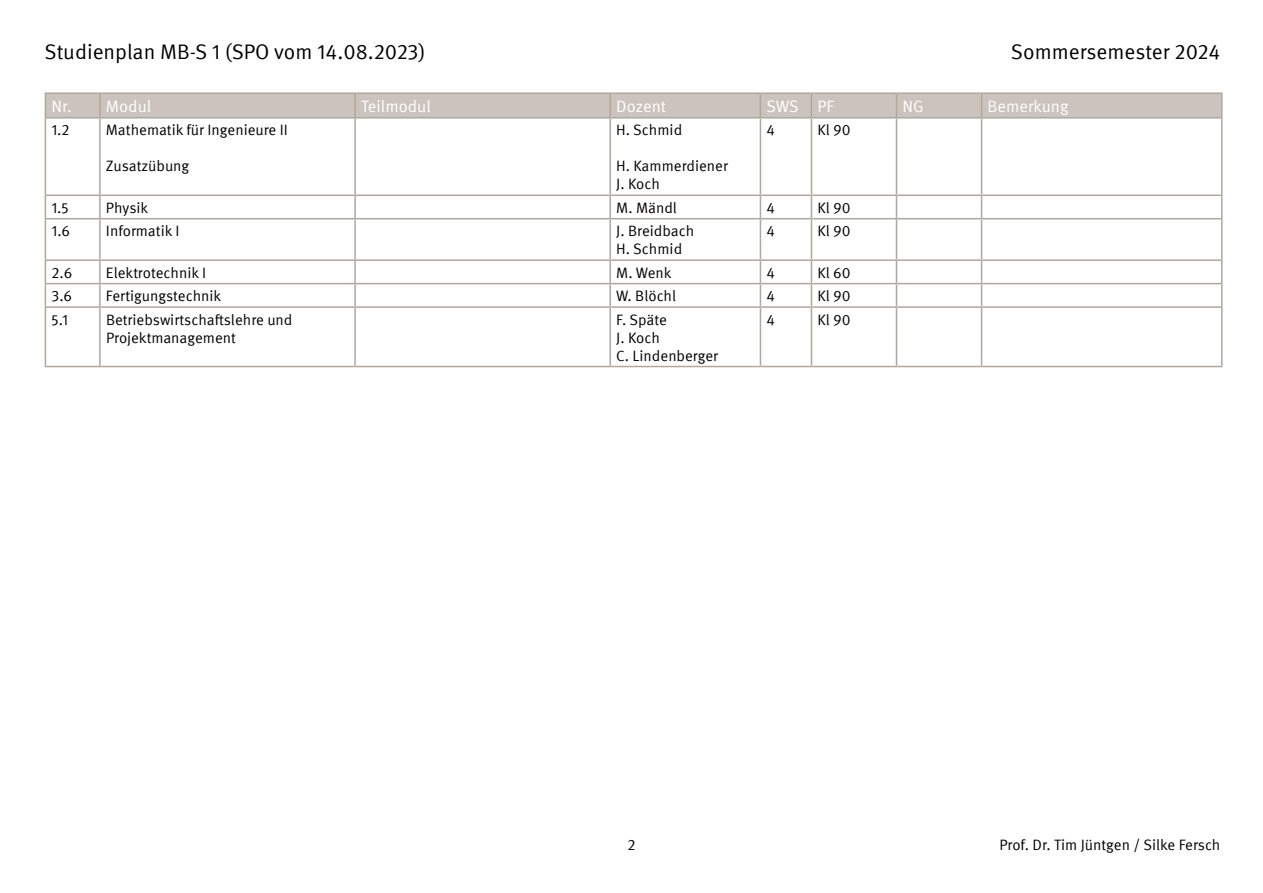
<style>
.page{position:relative;width:1263px;height:893px;background:#fff}
.page>*{position:absolute;margin:0;border:0;box-sizing:border-box;transform-origin:0 0}
.t1{font:21px "Meta OT";color:#000}
.t2{font:16.5px "Meta OT";color:#fff}
.t3{font:15px/18px "Meta OT";color:#000}
</style>
<div class="page">
<hr style="left:45px;top:92px;width:55px;height:2px;background:#b0a79d">
<hr style="left:100px;top:92px;width:255px;height:2px;background:#b0a79d">
<hr style="left:355px;top:92px;width:255px;height:2px;background:#b0a79d">
<hr style="left:610px;top:92px;width:150px;height:2px;background:#b0a79d">
<hr style="left:760px;top:92px;width:51px;height:2px;background:#b0a79d">
<hr style="left:811px;top:92px;width:85px;height:2px;background:#b0a79d">
<hr style="left:896px;top:92px;width:85px;height:2px;background:#b0a79d">
<hr style="left:981px;top:92px;width:241px;height:2px;background:#b0a79d">
<div style="left:45px;top:93px;width:1177px;height:24px;background:#cbc4be"></div>
<hr style="left:45px;top:117px;width:55px;height:2px;background:#b0a79d">
<hr style="left:100px;top:117px;width:255px;height:2px;background:#b0a79d">
<hr style="left:99px;top:119px;width:2px;height:76px;background:#b0a79d">
<hr style="left:355px;top:117px;width:255px;height:2px;background:#b0a79d">
<hr style="left:354px;top:119px;width:2px;height:76px;background:#b0a79d">
<hr style="left:610px;top:117px;width:150px;height:2px;background:#b0a79d">
<hr style="left:609px;top:119px;width:2px;height:76px;background:#b0a79d">
<hr style="left:760px;top:117px;width:51px;height:2px;background:#b0a79d">
<hr style="left:760px;top:119px;width:1px;height:76px;background:#b0a79d">
<hr style="left:811px;top:117px;width:85px;height:2px;background:#b0a79d">
<hr style="left:811px;top:119px;width:1px;height:76px;background:#b0a79d">
<hr style="left:896px;top:117px;width:85px;height:2px;background:#b0a79d">
<hr style="left:896px;top:119px;width:1px;height:76px;background:#b0a79d">
<hr style="left:981px;top:117px;width:241px;height:2px;background:#b0a79d">
<hr style="left:981px;top:119px;width:1px;height:76px;background:#b0a79d">
<hr style="left:45px;top:195px;width:55px;height:1px;background:#b0a79d">
<hr style="left:100px;top:195px;width:255px;height:1px;background:#b0a79d">
<hr style="left:99px;top:196px;width:2px;height:22px;background:#b0a79d">
<hr style="left:355px;top:195px;width:255px;height:1px;background:#b0a79d">
<hr style="left:354px;top:196px;width:2px;height:22px;background:#b0a79d">
<hr style="left:610px;top:195px;width:150px;height:1px;background:#b0a79d">
<hr style="left:609px;top:196px;width:2px;height:22px;background:#b0a79d">
<hr style="left:760px;top:195px;width:51px;height:1px;background:#b0a79d">
<svg style="left:760px;top:196px;width:1px;height:22px"></svg>
<hr style="left:811px;top:195px;width:85px;height:1px;background:#b0a79d">
<svg style="left:811px;top:196px;width:1px;height:22px"></svg>
<hr style="left:896px;top:195px;width:85px;height:1px;background:#b0a79d">
<svg style="left:896px;top:196px;width:1px;height:22px"></svg>
<hr style="left:981px;top:195px;width:241px;height:1px;background:#b0a79d">
<svg style="left:981px;top:196px;width:1px;height:22px"></svg>
<hr style="left:45px;top:218px;width:55px;height:1px;background:#b0a79d">
<hr style="left:100px;top:218px;width:255px;height:1px;background:#b0a79d">
<hr style="left:99px;top:219px;width:2px;height:40px;background:#b0a79d">
<hr style="left:355px;top:218px;width:255px;height:1px;background:#b0a79d">
<hr style="left:354px;top:219px;width:2px;height:40px;background:#b0a79d">
<hr style="left:610px;top:218px;width:150px;height:1px;background:#b0a79d">
<hr style="left:609px;top:219px;width:2px;height:40px;background:#b0a79d">
<hr style="left:760px;top:218px;width:51px;height:1px;background:#b0a79d">
<hr style="left:760px;top:219px;width:1px;height:40px;background:#b0a79d">
<hr style="left:811px;top:218px;width:85px;height:1px;background:#b0a79d">
<hr style="left:811px;top:219px;width:1px;height:40px;background:#b0a79d">
<hr style="left:896px;top:218px;width:85px;height:1px;background:#b0a79d">
<hr style="left:896px;top:219px;width:1px;height:40px;background:#b0a79d">
<hr style="left:981px;top:218px;width:241px;height:1px;background:#b0a79d">
<hr style="left:981px;top:219px;width:1px;height:40px;background:#b0a79d">
<hr style="left:45px;top:259px;width:55px;height:2px;background:#b0a79d">
<hr style="left:100px;top:259px;width:255px;height:2px;background:#b0a79d">
<hr style="left:99px;top:261px;width:2px;height:22px;background:#b0a79d">
<hr style="left:355px;top:259px;width:255px;height:2px;background:#b0a79d">
<hr style="left:354px;top:261px;width:2px;height:22px;background:#b0a79d">
<hr style="left:610px;top:259px;width:150px;height:2px;background:#b0a79d">
<hr style="left:609px;top:261px;width:2px;height:22px;background:#b0a79d">
<hr style="left:760px;top:259px;width:51px;height:2px;background:#b0a79d">
<hr style="left:811px;top:259px;width:85px;height:2px;background:#b0a79d">
<hr style="left:896px;top:259px;width:85px;height:2px;background:#b0a79d">
<hr style="left:981px;top:259px;width:241px;height:2px;background:#b0a79d">
<hr style="left:45px;top:283px;width:55px;height:1px;background:#b0a79d">
<hr style="left:100px;top:283px;width:255px;height:1px;background:#b0a79d">
<hr style="left:99px;top:284px;width:2px;height:22px;background:#b0a79d">
<hr style="left:355px;top:283px;width:255px;height:1px;background:#b0a79d">
<hr style="left:354px;top:284px;width:2px;height:22px;background:#b0a79d">
<hr style="left:610px;top:283px;width:150px;height:1px;background:#b0a79d">
<hr style="left:609px;top:284px;width:2px;height:22px;background:#b0a79d">
<hr style="left:760px;top:283px;width:51px;height:1px;background:#b0a79d">
<svg style="left:760px;top:261px;width:1px;height:45px"></svg>
<hr style="left:811px;top:283px;width:85px;height:1px;background:#b0a79d">
<svg style="left:811px;top:261px;width:1px;height:45px"></svg>
<hr style="left:896px;top:283px;width:85px;height:1px;background:#b0a79d">
<svg style="left:896px;top:261px;width:1px;height:45px"></svg>
<hr style="left:981px;top:283px;width:241px;height:1px;background:#b0a79d">
<svg style="left:981px;top:261px;width:1px;height:45px"></svg>
<hr style="left:99px;top:308px;width:2px;height:58px;background:#b0a79d">
<hr style="left:354px;top:308px;width:2px;height:58px;background:#b0a79d">
<hr style="left:609px;top:308px;width:2px;height:58px;background:#b0a79d">
<hr style="left:760px;top:308px;width:1px;height:58px;background:#b0a79d">
<hr style="left:811px;top:308px;width:1px;height:58px;background:#b0a79d">
<hr style="left:896px;top:308px;width:1px;height:58px;background:#b0a79d">
<hr style="left:981px;top:308px;width:1px;height:58px;background:#b0a79d">
<hr style="left:45px;top:366px;width:55px;height:1px;background:#b0a79d">
<hr style="left:100px;top:366px;width:255px;height:1px;background:#b0a79d">
<hr style="left:355px;top:366px;width:255px;height:1px;background:#b0a79d">
<hr style="left:610px;top:366px;width:150px;height:1px;background:#b0a79d">
<hr style="left:760px;top:366px;width:51px;height:1px;background:#b0a79d">
<hr style="left:811px;top:366px;width:85px;height:1px;background:#b0a79d">
<hr style="left:896px;top:366px;width:85px;height:1px;background:#b0a79d">
<hr style="left:981px;top:366px;width:241px;height:1px;background:#b0a79d">
<hr style="left:45px;top:119px;width:1px;height:76px;background:#b0a79d">
<hr style="left:1221px;top:119px;width:1px;height:76px;background:#b0a79d">
<svg style="left:45px;top:196px;width:1px;height:22px"></svg>
<svg style="left:1221px;top:196px;width:1px;height:22px"></svg>
<hr style="left:45px;top:219px;width:1px;height:40px;background:#b0a79d">
<hr style="left:1221px;top:219px;width:1px;height:40px;background:#b0a79d">
<svg style="left:45px;top:261px;width:1px;height:45px"></svg>
<svg style="left:1221px;top:261px;width:1px;height:45px"></svg>
<hr style="left:45px;top:306px;width:55px;height:2px;background:#b0a79d">
<hr style="left:45px;top:308px;width:1px;height:58px;background:#b0a79d">
<hr style="left:100px;top:306px;width:255px;height:2px;background:#b0a79d">
<hr style="left:355px;top:306px;width:255px;height:2px;background:#b0a79d">
<hr style="left:610px;top:306px;width:150px;height:2px;background:#b0a79d">
<hr style="left:760px;top:306px;width:51px;height:2px;background:#b0a79d">
<hr style="left:811px;top:306px;width:85px;height:2px;background:#b0a79d">
<hr style="left:896px;top:306px;width:85px;height:2px;background:#b0a79d">
<hr style="left:981px;top:306px;width:241px;height:2px;background:#b0a79d">
<hr style="left:1221px;top:308px;width:1px;height:58px;background:#b0a79d">
<h1 class="t1" style="left:45px;top:39px;width:382px">Studienplan MB-S 1 (SPO vom 14.08.2023)</h1>
<p class="t2" style="left:51px;top:96px;width:101px">Nr. Modul</p>
<p class="t2" style="left:361px;top:96px;width:71px">Teilmodul</p>
<p class="t2" style="left:616px;top:96px;width:51px">Dozent</p>
<p class="t2" style="left:766px;top:96px;width:69px">SWS PF</p>
<p class="t2" style="left:902px;top:96px;width:23px">NG</p>
<p class="t2" style="left:987px;top:96px;width:82px">Bemerkung</p>
<p class="t3" style="left:51px;top:121px;width:20px">1.2</p>
<p class="t3" style="left:106px;top:121px;width:184px">Mathematik für Ingenieure II</p>
<p class="t3" style="left:106px;top:157px;width:85px">Zusatzübung</p>
<h1 class="t1" style="left:1011px;top:39px;width:211px">Sommersemester 2024</h1>
<p class="t3" style="left:616px;top:121px;width:67px">H. Schmid</p>
<p class="t3" style="left:616px;top:157px;width:113px">H. Kammerdiener<br>J. Koch</p>
<p class="t3" style="left:766px;top:121px;width:10px">4</p>
<p class="t3" style="left:817px;top:121px;width:35px">Kl 90</p>
<p class="t3" style="left:51px;top:199px;width:19px">1.5</p>
<p class="t3" style="left:106px;top:199px;width:44px">Physik</p>
<p class="t3" style="left:616px;top:199px;width:62px">M. Mändl</p>
<p class="t3" style="left:766px;top:199px;width:10px">4</p>
<p class="t3" style="left:817px;top:199px;width:35px">Kl 90</p>
<p class="t3" style="left:51px;top:222px;width:20px">1.6</p>
<p class="t3" style="left:106px;top:222px;width:75px">Informatik I</p>
<p class="t3" style="left:616px;top:222px;width:80px">J. Breidbach<br>H. Schmid</p>
<p class="t3" style="left:766px;top:222px;width:10px">4</p>
<p class="t3" style="left:817px;top:222px;width:35px">Kl 90</p>
<p class="t3" style="left:51px;top:264px;width:22px">2.6</p>
<p class="t3" style="left:106px;top:264px;width:102px">Elektrotechnik I</p>
<p class="t3" style="left:616px;top:264px;width:57px">M. Wenk</p>
<p class="t3" style="left:766px;top:264px;width:10px">4</p>
<p class="t3" style="left:817px;top:264px;width:35px">Kl 60</p>
<p class="t3" style="left:51px;top:287px;width:22px">3.6</p>
<p class="t3" style="left:106px;top:287px;width:117px">Fertigungstechnik</p>
<p class="t3" style="left:616px;top:287px;width:61px">W. Blöchl</p>
<p class="t3" style="left:766px;top:287px;width:10px">4</p>
<p class="t3" style="left:817px;top:287px;width:35px">Kl 90</p>
<p class="t3" style="left:51px;top:310px;width:18px">5.1</p>
<p class="t3" style="left:106px;top:310px;width:188px">Betriebswirtschaftslehre und<br>Projektmanagement</p>
<p class="t3" style="left:616px;top:310px;width:103px">F. Späte<br>J. Koch<br>C. Lindenberger</p>
<p class="t3" style="left:766px;top:310px;width:10px">4</p>
<p class="t3" style="left:817px;top:310px;width:35px">Kl 90</p>
<p class="t3" style="left:627px;top:836px;width:9px">2</p>
<p class="t3" style="left:999px;top:836px;width:223px">Prof. Dr. Tim Jüntgen / Silke Fersch</p>
</div>
